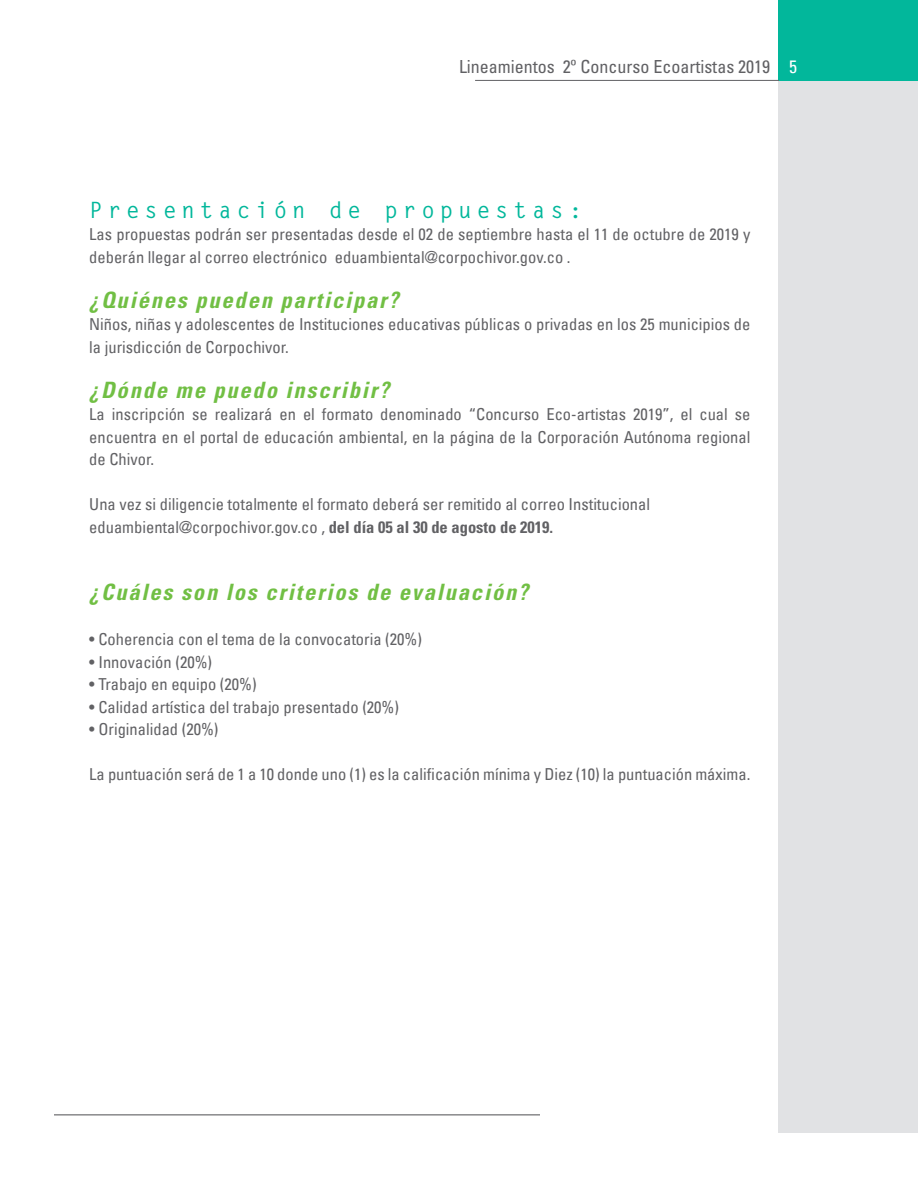
<style>
.page{position:relative;width:918px;height:1188px;background:#fff}
.page>*{position:absolute;margin:0;border:0;box-sizing:border-box;transform-origin:0 0}
.cuerpo{font:italic 700 condensed 22.5px "Univers";letter-spacing:.08em;color:#71bf44}
.subtitulo{font:700 22.5px "Letter Gothic Std";letter-spacing:.22em;color:#02b79b}
.t1{font:condensed 18px "Univers";color:#616164}
.cuerpo-2{font:condensed 16.5px/22.5px "Univers LT";color:#616164}
.s1{color:#fff}
.s2{font-family:"Univers";font-weight:700}
</style>
<div class="page">
<div style="left:779px;top:0;width:139px;height:81px;background:#02b79b"></div>
<div style="left:779px;top:81px;width:139px;height:1052px;background:#e1e2e4"></div>
<hr style="left:54px;top:1114px;width:486px;height:1px;background:#616164">
<hr style="left:475px;top:80px;width:304px;height:1px;background:#616164">
<p class="t1" style="left:459px;top:55px;width:340px">Lineamientos 2º Concurso Ecoartistas 2019 <span class="s1">5</span></p>
<p class="subtitulo" style="left:89px;top:196px;width:495px">Presentación de propuestas:</p>
<p class="cuerpo-2" style="left:89px;top:223px;width:663px">Las propuestas podrán ser presentadas desde el 02 de septiembre hasta el 11 de octubre de 2019 y deberán llegar al correo electrónico eduambiental@corpochivor.gov.co .</p>
<p class="cuerpo" style="left:89px;top:286px;width:311px">¿Quiénes pueden participar?</p>
<p class="cuerpo-2" style="left:89px;top:313px;width:663px">Niños, niñas y adolescentes de Instituciones educativas públicas o privadas en los 25 municipios de la jurisdicción de Corpochivor.</p>
<p class="cuerpo" style="left:89px;top:376px;width:301px">¿Dónde me puedo inscribir?</p>
<p class="cuerpo-2" style="left:89px;top:403px;width:663px;text-align:justify">La inscripción se realizará en el formato denominado “Concurso Eco-artistas 2019”, el cual se encuentra en el portal de educación ambiental, en la página de la Corporación Autónoma regional de Chivor.</p>
<p class="cuerpo-2" style="left:89px;top:493px;width:562px">Una vez si diligencie totalmente el formato deberá ser remitido al correo Institucional</p>
<p class="cuerpo-2" style="left:89px;top:515px;width:465px">eduambiental@corpochivor.gov.co , <span class="s2">del día 05 al 30 de agosto de 2019.</span></p>
<p class="cuerpo" style="left:89px;top:578px;width:440px">¿Cuáles son los criterios de evaluación?</p>
<p class="cuerpo-2" style="left:89px;top:628px;width:334px">• Coherencia con el tema de la convocatoria (20%)</p>
<p class="cuerpo-2" style="left:89px;top:650px;width:124px">• Innovación (20%)</p>
<p class="cuerpo-2" style="left:89px;top:673px;width:169px">• Trabajo en equipo (20%)</p>
<p class="cuerpo-2" style="left:89px;top:695px;width:311px">• Calidad artística del trabajo presentado (20%)</p>
<p class="cuerpo-2" style="left:89px;top:718px;width:131px">• Originalidad (20%)</p>
<p class="cuerpo-2" style="left:89px;top:763px;width:663px">La puntuación será de 1 a 10 donde uno (1) es la calificación mínima y Diez (10) la puntuación máxima.</p>
</div>
